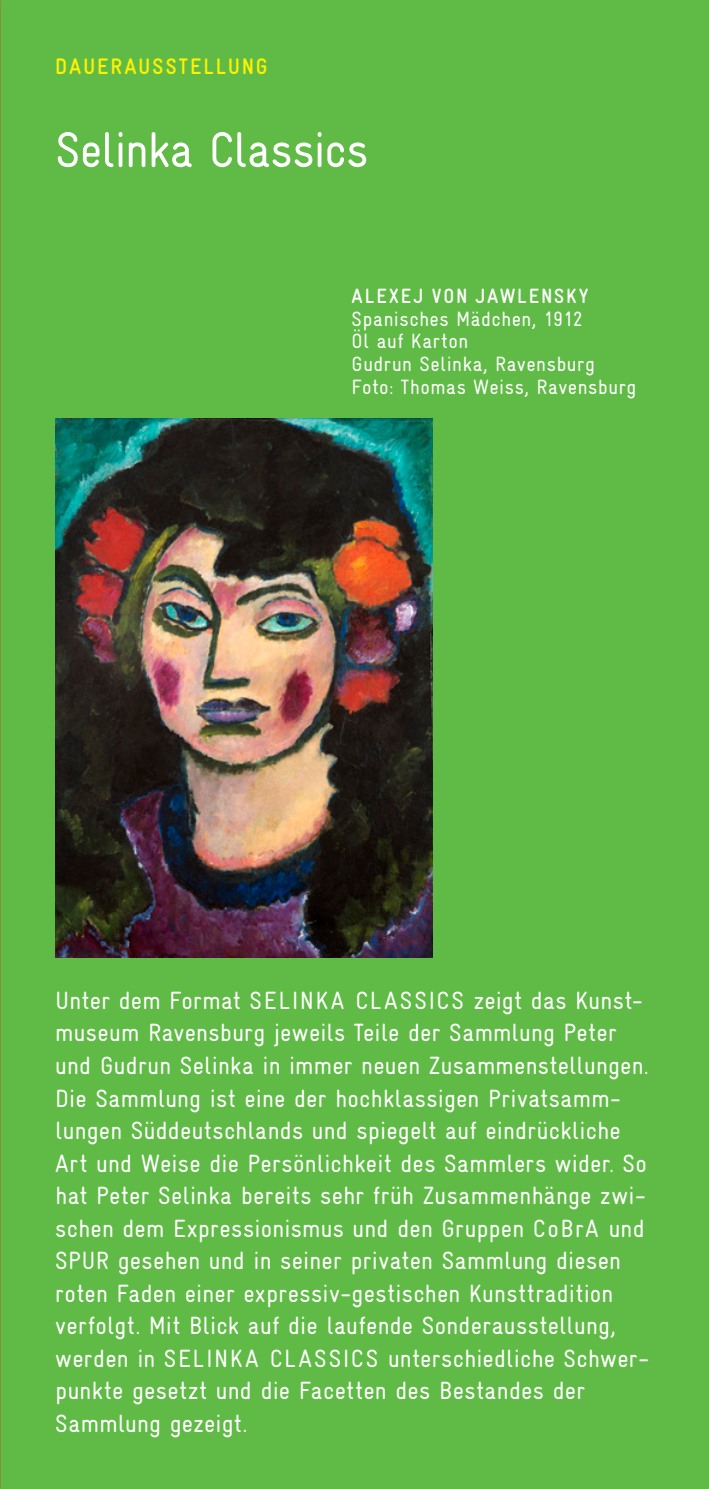
<style>
.page{position:relative;width:709px;height:1489px;background:#fff}
.page>*{position:absolute;margin:0;border:0;box-sizing:border-box;transform-origin:0 0}
.t1{font:condensed 50px "Gravur";letter-spacing:-.015em;color:#fff}
.Absatzformat_1{font:condensed 25px/32.5px "Gravur";letter-spacing:.01em;color:#fff}
.t2{font:700 condensed 22.5px "Gravur";letter-spacing:.08em;color:#fff101}
.t3{font:condensed 20.75px "Gravur";letter-spacing:.025em;color:#fff}
.t4{font:700 condensed 20.75px "Gravur";letter-spacing:.085em;color:#fff}
</style>
<div class="page">
<div style="left:0;top:0;width:709px;height:1488px;background:#60bb46"></div>
<img style="left:55px;top:418px;width:377px;height:539px">
<p class="t2" style="left:55px;top:54px;width:214px">DAUERAUSSTELLUNG</p>
<p class="t1" style="left:55px;top:122px;width:315px">Selinka Classics</p>
<p class="t4" style="left:351px;top:285px;width:238px">ALEXEJ VON JAWLENSKY</p>
<p class="t3" style="left:351px;top:307px;width:233px">Spanisches Mädchen, 1912</p>
<p class="t3" style="left:351px;top:330px;width:118px">Öl auf Karton</p>
<p class="t3" style="left:351px;top:352px;width:245px">Gudrun Selinka, Ravensburg</p>
<p class="t3" style="left:351px;top:375px;width:286px">Foto: Thomas Weiss, Ravensburg</p>
<p class="Absatzformat_1" style="left:55px;top:984px;width:595px">Unter dem Format SELINKA CLASSICS zeigt das Kunst&shy;museum Ravensburg jeweils Teile der Sammlung Peter und Gudrun Selinka in immer neuen Zusammenstellungen.<br>Die Sammlung ist eine der hochklassigen Privatsamm&shy;lungen Süddeutschlands und spiegelt auf eindrückliche Art und Weise die Persönlichkeit des Sammlers wider. So hat Peter Selinka bereits sehr früh Zusammenhänge zwi&shy;schen dem Expressionismus und den Gruppen CoBrA und SPUR gesehen und in seiner privaten Sammlung diesen roten Faden einer expressiv-gestischen Kunsttradition verfolgt. Mit Blick auf die laufende Sonderausstellung, werden in SELINKA CLASSICS unterschiedliche Schwer&shy;punkte gesetzt und die Facetten des Bestandes der Sammlung gezeigt.</p>
</div>
